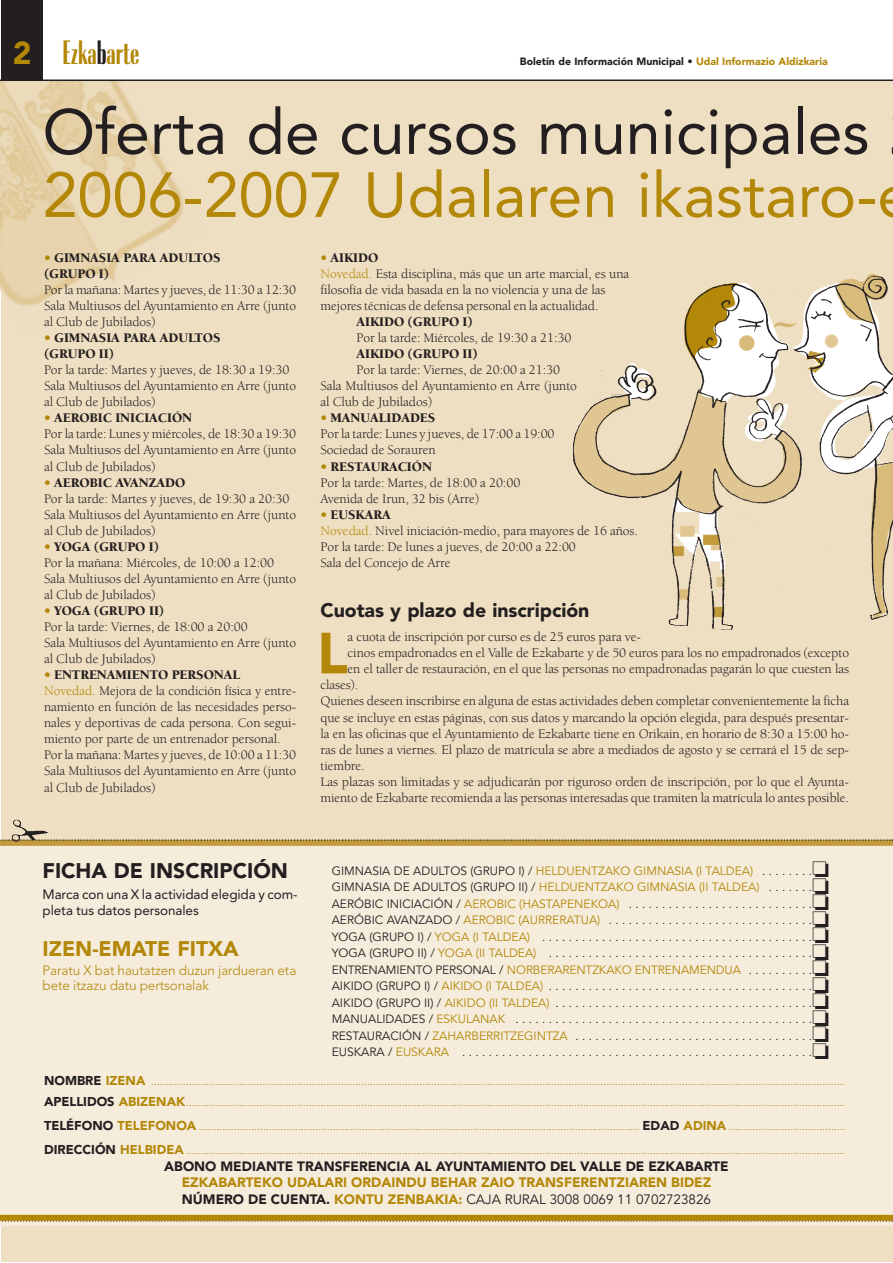
<style>
.page{position:relative;width:893px;height:1263px;background:#fff}
.page>*{position:absolute;margin:0;border:0;box-sizing:border-box;transform-origin:0 0}
.t1{font:63px "Avenir";color:#b38707}
.t2{font:63px "Avenir";color:#231f20}
.t3{font:900 57.45px "Avenir";color:#b38707}
.t4{font:700 condensed 35.4px "Radiant";color:#b38707}
.t5{font:900 21px "Avenir";color:#231f20}
.t6{font:900 21px "Avenir";color:#b38707}
.t7{font:900 19.5px "Avenir";letter-spacing:-.005em;color:#231f20}
.t8{font:13.5px/16px "Berkeley";letter-spacing:-.005em;color:#231f20}
.t9{font:900 13.5px/16.5px "Avenir";color:#b38707}
.t10{font:900 13.5px/16px "Berkeley";letter-spacing:-.005em;color:#231f20}
.t11{font:300 13.5px/15px "Avenir";letter-spacing:-.005em;color:#b38707}
.t12{font:900 13.5px "Avenir";color:#231f20}
.t13{font:13.5px/16.5px "Avenir";letter-spacing:-.005em;color:#231f20}
.t14{font:12px/16.5px "Avenir";color:#231f20;text-align:justify}
.t15{font:10.5px/21px "Avenir";color:#b38707}
.t16{font:900 10.5px "Avenir";color:#231f20}
.s1{font-family:"Avenir";font-weight:900;font-stretch:normal;font-size:31.5px}
.s2{color:#231f20}
.s3{color:#b38707}
.s4{font-weight:900;color:#b38707}
.s5{font-weight:900}
.s6{font-weight:900;font-size:12.75px;color:#231f20}
.s7{font-weight:900;font-size:12.75px}
.s8{font-weight:400;color:#231f20}
</style>
<div class="page">
<div style="left:1px;top:80px;width:892px;height:1182px;background:#efdfc2"></div>
<img style="left:1px;top:81px;width:182px;height:225px">
<hr style="left:1px;top:80px;width:892px;height:1px;background:#231f20">
<div style="left:1px;top:0;width:42px;height:80px;background:#231f20"></div>
<div style="left:1px;top:846px;width:892px;height:379px;background:#f5ecdc"></div>
<svg style="left:2px;top:1221px;width:891px;height:1px"></svg>
<div style="left:1px;top:1215px;width:892px;height:6px;background:#b38707"></div>
<div style="left:1px;top:840px;width:892px;height:6px;background:#c39b3c"></div>
<svg style="left:1px;top:820px;width:892px;height:22px"></svg>
<img style="left:572px;top:274px;width:321px;height:356px">
<div style="left:818px;top:323px;width:8px;height:9px;background:#fff;border-radius:50%"></div>
<h3 class="t4" style="left:13px;top:40px;width:128px"><span class="s1">2</span> Ezka<span class="s2">b</span>arte</h3>
<p class="t16" style="left:520px;top:57px;width:309px">Boletín de Información Municipal • <span class="s3">Udal Informazio Aldizkaria</span></p>
<h1 class="t2" style="left:43px;top:106px;width:828px">Oferta de cursos municipales</h1>
<h1 class="t1" style="left:43px;top:169px;width:836px">2006-2007 Udalaren ikastaro-</h1>
<p class="t10" style="left:44px;top:251px;width:178px"><span class="s3">•</span> GIMNASIA PARA ADULTOS (GRUPO I)</p>
<p class="t8" style="left:44px;top:283px;width:254px;text-align:justify">Por la mañana: Martes y jueves, de 11:30 a 12:30<br>Sala Multiusos del Ayuntamiento en Arre (junto al Club de Jubilados)</p>
<p class="t10" style="left:44px;top:331px;width:178px"><span class="s3">•</span> GIMNASIA PARA ADULTOS (GRUPO II)</p>
<p class="t8" style="left:44px;top:363px;width:254px">Por la tarde: Martes y jueves, de 18:30 a 19:30<br>Sala Multiusos del Ayuntamiento en Arre (junto al Club de Jubilados)</p>
<p class="t8" style="left:44px;top:411px;width:254px"><span class="s4">•</span> <span class="s5">AEROBIC INICIACIÓN<br></span>Por la tarde: Lunes y miércoles, de 18:30 a 19:30<br>Sala Multiusos del Ayuntamiento en Arre (junto al Club de Jubilados)</p>
<p class="t8" style="left:44px;top:476px;width:254px"><span class="s4">•</span> <span class="s5">AEROBIC AVANZADO<br></span>Por la tarde: Martes y jueves, de 19:30 a 20:30<br>Sala Multiusos del Ayuntamiento en Arre (junto al Club de Jubilados)</p>
<p class="t8" style="left:44px;top:540px;width:254px"><span class="s4">•</span> <span class="s5">YOGA (GRUPO I)<br></span>Por la mañana: Miércoles, de 10:00 a 12:00<br>Sala Multiusos del Ayuntamiento en Arre (junto al Club de Jubilados)</p>
<p class="t8" style="left:44px;top:604px;width:254px"><span class="s4">•</span> <span class="s5">YOGA (GRUPO II)<br></span>Por la tarde: Viernes, de 18:00 a 20:00<br>Sala Multiusos del Ayuntamiento en Arre (junto al Club de Jubilados)</p>
<p class="t8" style="left:44px;top:668px;width:254px"><span class="s4">•</span> <span class="s5">ENTRENAMIENTO PERSONAL<br></span><span class="s3">Novedad.</span> Mejora de la condición física y entre&shy;namiento en función de las necesidades perso&shy;nales y deportivas de cada persona. Con segui&shy;miento por parte de un entrenador personal.<br>Por la mañana: Martes y jueves, de 10:00 a 11:30<br>Sala Multiusos del Ayuntamiento en Arre (junto al Club de Jubilados)</p>
<h3 class="t5" style="left:43px;top:862px;width:247px">FICHA DE INSCRIPCIÓN</h3>
<p class="t13" style="left:43px;top:887px;width:257px">Marca con una X la actividad elegida y com&shy;pleta tus datos personales</p>
<h3 class="t6" style="left:43px;top:940px;width:198px">IZEN-EMATE FITXA</h3>
<p class="t11" style="left:43px;top:964px;width:255px">Paratu X bat hautatzen duzun jardueran eta bete itzazu datu pertsonalak</p>
<p class="t8" style="left:320px;top:251px;width:310px"><span class="s4">•</span> <span class="s5">AIKIDO<br></span><span class="s3">Novedad.</span> Esta disciplina, más que un arte marcial, es una filosofía de vida basada en la no violencia y una de las mejores técnicas de defensa personal en la actualidad.</p>
<p class="t10" style="left:356px;top:315px;width:118px">AIKIDO (GRUPO I)</p>
<p class="t8" style="left:356px;top:331px;width:216px">Por la tarde: Miércoles, de 19:30 a 21:30</p>
<p class="t10" style="left:356px;top:347px;width:123px">AIKIDO (GRUPO II)</p>
<p class="t8" style="left:320px;top:363px;width:258px;text-indent:36px">Por la tarde: Viernes, de 20:00 a 21:30<br>Sala Multiusos del Ayuntamiento en Arre (junto al Club de Jubilados)</p>
<p class="t8" style="left:320px;top:411px;width:236px"><span class="s4">•</span> <span class="s5">MANUALIDADES<br></span>Por la tarde: Lunes y jueves, de 17:00 a 19:00<br>Sociedad de Sorauren</p>
<p class="t8" style="left:320px;top:460px;width:201px"><span class="s4">•</span> <span class="s5">RESTAURACIÓN<br></span>Por la tarde: Martes, de 18:00 a 20:00<br>Avenida de Irun, 32 bis (Arre)</p>
<p class="t8" style="left:320px;top:508px;width:319px"><span class="s4">•</span> <span class="s5">EUSKARA<br></span><span class="s3">Novedad.</span> Nivel iniciación-medio, para mayores de 16 años.<br>Por la tarde: De lunes a jueves, de 20:00 a 22:00<br>Sala del Concejo de Arre</p>
<h3 class="t7" style="left:320px;top:602px;width:270px">Cuotas y plazo de inscripción</h3>
<h2 class="t3" style="left:317px;top:630px;width:32px">L</h2>
<p class="t8" style="left:348px;top:630px;width:295px">a cuota de inscripción por curso es de 25 euros para ve-</p>
<p class="t8" style="left:348px;top:646px;width:503px">cinos empadronados en el Valle de Ezkabarte y de 50 euros para los no empadronados (excepto</p>
<p class="t8" style="left:348px;top:662px;width:503px">en el taller de restauración, en el que las personas no empadronadas pagarán lo que cuesten las</p>
<p class="t8" style="left:320px;top:678px;width:39px">clases).</p>
<p class="t8" style="left:320px;top:694px;width:530px">Quienes deseen inscribirse en alguna de estas actividades deben completar convenientemente la ficha</p>
<p class="t8" style="left:320px;top:711px;width:530px">que se incluye en estas páginas, con sus datos y marcando la opción elegida, para después presentar-</p>
<p class="t8" style="left:320px;top:727px;width:530px">la en las oficinas que el Ayuntamiento de Ezkabarte tiene en Orikain, en horario de 8:30 a 15:00 ho-</p>
<p class="t8" style="left:320px;top:743px;width:530px">ras de lunes a viernes. El plazo de matrícula se abre a mediados de agosto y se cerrará el 15 de sep-</p>
<p class="t8" style="left:320px;top:759px;width:46px">tiembre.</p>
<p class="t8" style="left:320px;top:775px;width:530px">Las plazas son limitadas y se adjudicarán por riguroso orden de inscripción, por lo que el Ayunta-</p>
<p class="t8" style="left:320px;top:791px;width:530px">miento de Ezkabarte recomienda a las personas interesadas que tramiten la matrícula lo antes posible.</p>
<p class="t14" style="left:332px;top:864px;width:499px">GIMNASIA DE ADULTOS (GRUPO I) / <span class="s3">HELDUENTZAKO GIMNASIA (I TALDEA)</span> . . . . . . . .❏ GIMNASIA DE ADULTOS (GRUPO II) / <span class="s3">HELDUENTZAKO GIMNASIA (II TALDEA)</span> . . . . . . .❏ AERÓBIC INICIACIÓN / <span class="s3">AEROBIC (HASTAPENEKOA)</span> . . . . . . . . . . . . . . . . . . . . . . . . . . . .❏ AERÓBIC AVANZADO / <span class="s3">AEROBIC (AURRERATUA)</span> . . . . . . . . . . . . . . . . . . . . . . . . . . . . . . .❏ YOGA (GRUPO I) / <span class="s3">YOGA (I TALDEA)</span> . . . . . . . . . . . . . . . . . . . . . . . . . . . . . . . . . . . . . . . . .❏ YOGA (GRUPO II) / <span class="s3">YOGA (II TALDEA)</span> . . . . . . . . . . . . . . . . . . . . . . . . . . . . . . . . . . . . . . . .❏ ENTRENAMIENTO PERSONAL / <span class="s3">NORBERARENTZKAKO ENTRENAMENDUA</span> . . . . . . . . . .❏ AIKIDO (GRUPO I) / <span class="s3">AIKIDO (I TALDEA)</span> . . . . . . . . . . . . . . . . . . . . . . . . . . . . . . . . . . . . . . . .❏ AIKIDO (GRUPO II) / <span class="s3">AIKIDO (II TALDEA)</span> . . . . . . . . . . . . . . . . . . . . . . . . . . . . . . . . . . . . . . .❏ MANUALIDADES / <span class="s3">ESKULANAK</span> . . . . . . . . . . . . . . . . . . . . . . . . . . . . . . . . . . . . . . . . . . . . .❏ RESTAURACIÓN / <span class="s3">ZAHARBERRITZEGINTZA</span> . . . . . . . . . . . . . . . . . . . . . . . . . . . . . . . . . . . .❏ EUSKARA / <span class="s3">EUSKARA</span> . . . . . . . . . . . . . . . . . . . . . . . . . . . . . . . . . . . . . . . . . . . . . . . . . . . . .❏</p>
<p class="t15" style="left:44px;top:1072px;width:803px"><span class="s6">NOMBRE</span> <span class="s7">IZENA</span> ..............................................................................................................................................................................................................................................<br><span class="s6">APELLIDOS</span> <span class="s7">ABIZENAK</span>..................................................................................................................................................................................................................................</p>
<p class="t15" style="left:44px;top:1117px;width:803px"><span class="s6">TELÉFONO</span> <span class="s7">TELEFONOA</span> ....................................................................................................................................................... <span class="s6">EDAD</span> <span class="s7">ADINA</span> ........................................</p>
<p class="t15" style="left:44px;top:1141px;width:803px"><span class="s6">DIRECCIÓN</span> <span class="s7">HELBIDEA</span> ..................................................................................................................................................................................................................................</p>
<p class="t12" style="left:164px;top:1161px;width:566px">ABONO MEDIANTE TRANSFERENCIA AL AYUNTAMIENTO DEL VALLE DE EZKABARTE</p>
<p class="t9" style="left:182px;top:1176px;width:531px">EZKABARTEKO UDALARI ORDAINDU BEHAR ZAIO TRANSFERENTZIAREN BIDEZ<br><span class="s2">NÚMERO DE CUENTA.</span> KONTU ZENBAKIA: <span class="s8">CAJA RURAL 3008 0069 11 0702723826</span></p>
</div>
